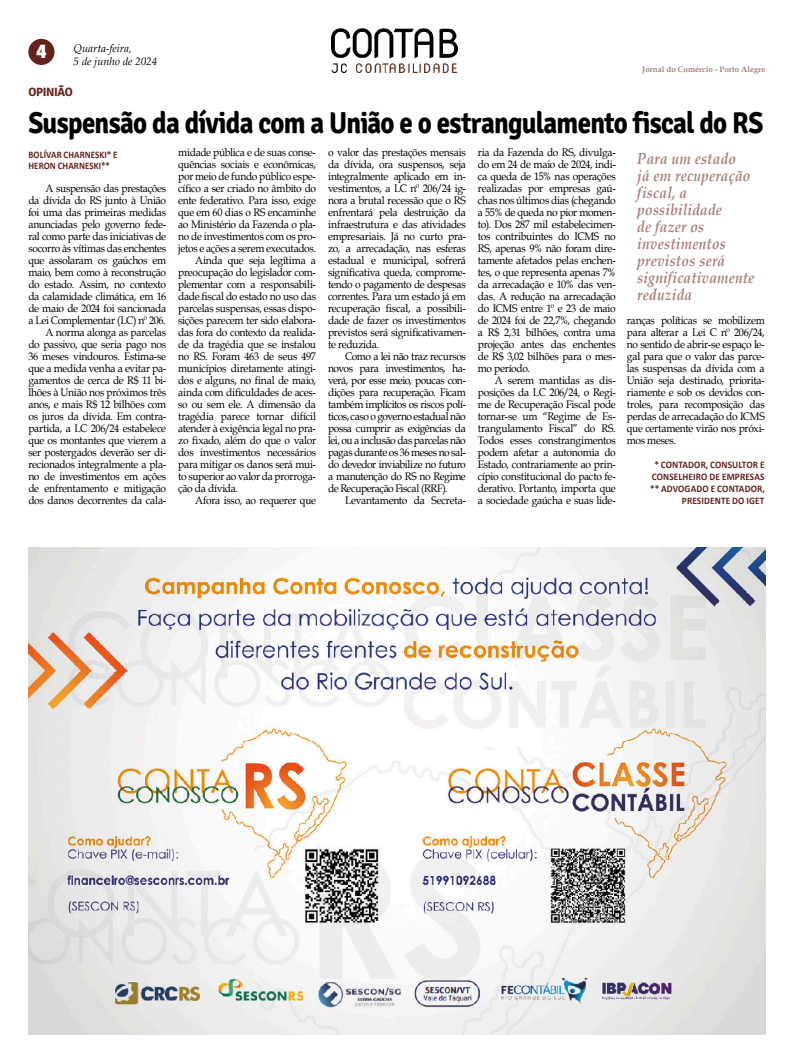
<style>
.page{position:relative;width:794px;height:1063px;background:#fff}
.page>*{position:absolute;margin:0;border:0;box-sizing:border-box;transform-origin:0 0}
.t1{font:700 30.2px "Signika";letter-spacing:-.03em;color:#000;scale:.89 1}
.t2{font:17.7px "Fujiyama Extra Bold Plain";color:#fff}
.t3{font:italic 700 16px/17px "Book Antiqua";letter-spacing:.02em;color:#a77e7b;scale:.85 1}
.t4{font:700 12px "Signika";letter-spacing:-.03em;color:#66221c}
.t5{font:11px/12px "Book Antiqua";letter-spacing:-.025em;color:#000;text-align:justify;scale:.93 1}
.t6{font:italic 11px/13.2px "Book Antiqua";color:#000}
.t7{font:700 10px/12px "Calibri";letter-spacing:.015em;color:#66221c;text-align:right;scale:.93 1}
.t8{font:700 10px/11.6px "Calibri";letter-spacing:.015em;color:#66221c;scale:.9 1}
.t9{font:700 8px "Book Antiqua";color:#a77e7b}
</style>
<div class="page">
<img style="left:332px;top:28px;width:125px;height:44px">
<div style="left:28px;top:39px;width:26px;height:26px;background:#66221c;border-radius:50%"></div>
<img style="left:28px;top:547px;width:737px;height:488px">
<h2 class="t2" style="left:36px;top:42px;width:12px">4</h2>
<p class="t6" style="left:73px;top:43px;width:85px">Quarta-feira,<br>5 de junho de 2024</p>
<p class="t4" style="left:28px;top:85px;width:46px">OPINIÃO</p>
<p class="t9" style="left:642px;top:66px;width:125px">Jornal do Comércio - Porto Alegre</p>
<h1 class="t1" style="left:28px;top:106px;width:827px">Suspensão da dívida com a União e o estrangulamento fiscal do RS</h1>
<p class="t8" style="left:29px;top:149px;width:100px">BOLÍVAR CHARNESKI* E<br>HERON CHARNESKI**</p>
<p class="t5" style="left:178px;top:148px;width:150px">midade pública e de suas conse-</p>
<p class="t5" style="left:178px;top:160px;width:150px">quências sociais e econômicas,</p>
<p class="t5" style="left:178px;top:172px;width:150px">por meio de fundo público espe-</p>
<p class="t5" style="left:178px;top:182px;width:150px">cífico a ser criado no âmbito do</p>
<p class="t5" style="left:178px;top:196px;width:150px">ente federativo. Para isso, exige</p>
<p class="t5" style="left:178px;top:208px;width:150px">que em 60 dias o RS encaminhe</p>
<p class="t5" style="left:178px;top:220px;width:150px">ao Ministério da Fazenda o pla-</p>
<p class="t5" style="left:178px;top:232px;width:150px">no de investimentos com os pro-</p>
<p class="t5" style="left:178px;top:244px;width:150px">jetos e ações a serem executados.</p>
<p class="t5" style="left:195px;top:256px;width:131px">Ainda que seja legítima a</p>
<p class="t5" style="left:178px;top:268px;width:150px">preocupação do legislador com-</p>
<p class="t5" style="left:178px;top:280px;width:150px">plementar com a responsabili-</p>
<p class="t5" style="left:178px;top:290px;width:150px">dade fiscal do estado no uso das</p>
<p class="t5" style="left:178px;top:304px;width:150px">parcelas suspensas, essas dispo-</p>
<p class="t5" style="left:178px;top:316px;width:150px">sições parecem ter sido elabora-</p>
<p class="t5" style="left:178px;top:328px;width:150px">das fora do contexto da realida-</p>
<p class="t5" style="left:178px;top:340px;width:150px">de da tragédia que se instalou</p>
<p class="t5" style="left:178px;top:352px;width:150px">no RS. Foram 463 de seus 497</p>
<p class="t5" style="left:178px;top:364px;width:150px">municípios diretamente atingi-</p>
<p class="t5" style="left:178px;top:374px;width:150px">dos e alguns, no final de maio,</p>
<p class="t5" style="left:178px;top:386px;width:150px">ainda com dificuldades de aces-</p>
<p class="t5" style="left:178px;top:400px;width:150px">so ou sem ele. A dimensão da</p>
<p class="t5" style="left:178px;top:412px;width:150px">tragédia parece tornar difícil</p>
<p class="t5" style="left:178px;top:424px;width:150px">atender à exigência legal no pra-</p>
<p class="t5" style="left:178px;top:434px;width:150px">zo fixado, além do que o valor</p>
<p class="t5" style="left:178px;top:448px;width:150px">dos investimentos necessários</p>
<p class="t5" style="left:178px;top:460px;width:150px">para mitigar os danos será mui-</p>
<p class="t5" style="left:178px;top:472px;width:150px">to superior ao valor da prorroga-</p>
<p class="t5" style="left:178px;top:484px;width:66px">ção da dívida.</p>
<p class="t5" style="left:195px;top:496px;width:131px">Afora isso, ao requerer que</p>
<p class="t5" style="left:328px;top:148px;width:150px">o valor das prestações mensais da dívida, ora suspensos, seja integralmente aplicado em in&shy;vestimentos, a LC nº 206/24 ig&shy;nora a brutal recessão que o RS enfrentará pela destruição da infraestrutura e das atividades empresariais. Já no curto pra&shy;zo, a arrecadação, nas esferas estadual e municipal, sofrerá significativa queda, comprome&shy;tendo o pagamento de despesas correntes. Para um estado já em recuperação fiscal, a possibili&shy;dade de fazer os investimentos previstos será significativamen&shy;te reduzida.</p>
<p class="t5" style="left:328px;top:352px;width:150px;text-indent:17px">Como a lei não traz recursos novos para investimentos, ha&shy;verá, por esse meio, poucas con&shy;dições para recuperação. Ficam também implícitos os riscos polí&shy;ticos, caso o governo estadual não possa cumprir as exigências da lei, ou a inclusão das parcelas não pagas durante os 36 meses no sal&shy;do devedor inviabilize no futuro a manutenção do RS no Regime de Recuperação Fiscal (RRF).</p>
<p class="t5" style="left:345px;top:496px;width:131px">Levantamento da Secreta-</p>
<p class="t5" style="left:478px;top:148px;width:150px">ria da Fazenda do RS, divulga&shy;do em 24 de maio de 2024, indi&shy;ca queda de 15% nas operações realizadas por empresas gaú&shy;chas nos últimos dias (chegando a 55% de queda no pior momen&shy;to). Dos 287 mil estabelecimen&shy;tos contribuintes do ICMS no RS, apenas 9% não foram dire&shy;tamente afetados pelas enchen&shy;tes, o que representa apenas 7% da arrecadação e 10% das ven&shy;das. A redução na arrecadação do ICMS entre 1º e 23 de maio de 2024 foi de 22,7%, chegando a R$ 2,31 bilhões, contra uma projeção antes das enchentes de R$ 3,02 bilhões para o mes&shy;mo período.</p>
<p class="t5" style="left:478px;top:376px;width:150px;text-indent:17px">A serem mantidas as dis&shy;posições da LC 206/24, o Regi&shy;me de Recuperação Fiscal pode tornar-se um “Regime de Es&shy;trangulamento Fiscal” do RS.<br>Todos esses constrangimentos podem afetar a autonomia do Estado, contrariamente ao prin&shy;cípio constitucional do pacto fe&shy;derativo. Portanto, importa que a sociedade gaúcha e suas lide-</p>
<h3 class="t3" style="left:637px;top:152px;width:139px">Para um estado<br>já em recuperação fiscal, a possibilidade<br>de fazer os investimentos previstos será significativamente reduzida</h3>
<p class="t5" style="left:28px;top:184px;width:150px;text-align:right">A suspensão das prestações<br>da dívida do RS junto à União foi uma das primeiras medidas anunciadas pelo governo fede&shy;ral como parte das iniciativas de socorro às vítimas das enchentes que assolaram os gaúchos em maio, bem como à reconstrução do estado. Assim, no contexto da calamidade climática, em 16 de maio de 2024 foi sancionada a Lei Complementar (LC) nº 206.<br>A norma alonga as parcelas<br>do passivo, que seria pago nos<br>36 meses vindouros. Estima-se que a medida venha a evitar pa&shy;gamentos de cerca de R$ 11 bi&shy;lhões à União nos próximos três anos, e mais R$ 12 bilhões com os juros da dívida. Em contra&shy;partida, a LC 206/24 estabelece que os montantes que vierem a ser postergados deverão ser di&shy;recionados integralmente a pla&shy;no de investimentos em ações de enfrentamento e mitigação dos danos decorrentes da cala-</p>
<p class="t5" style="left:627px;top:316px;width:150px">ranças políticas se mobilizem para alterar a Lei C nº 206/24, no sentido de abrir-se espaço le&shy;gal para que o valor das parce&shy;las suspensas da dívida com a União seja destinado, priorita&shy;riamente e sob os devidos con&shy;troles, para recomposição das perdas de arrecadação do ICMS que certamente virão nos próxi&shy;mos meses.</p>
<p class="t7" style="left:650px;top:459px;width:125px">* CONTADOR, CONSULTOR E<br>CONSELHEIRO DE EMPRESAS ** ADVOGADO E CONTADOR,<br>PRESIDENTE DO IGET</p>
</div>
